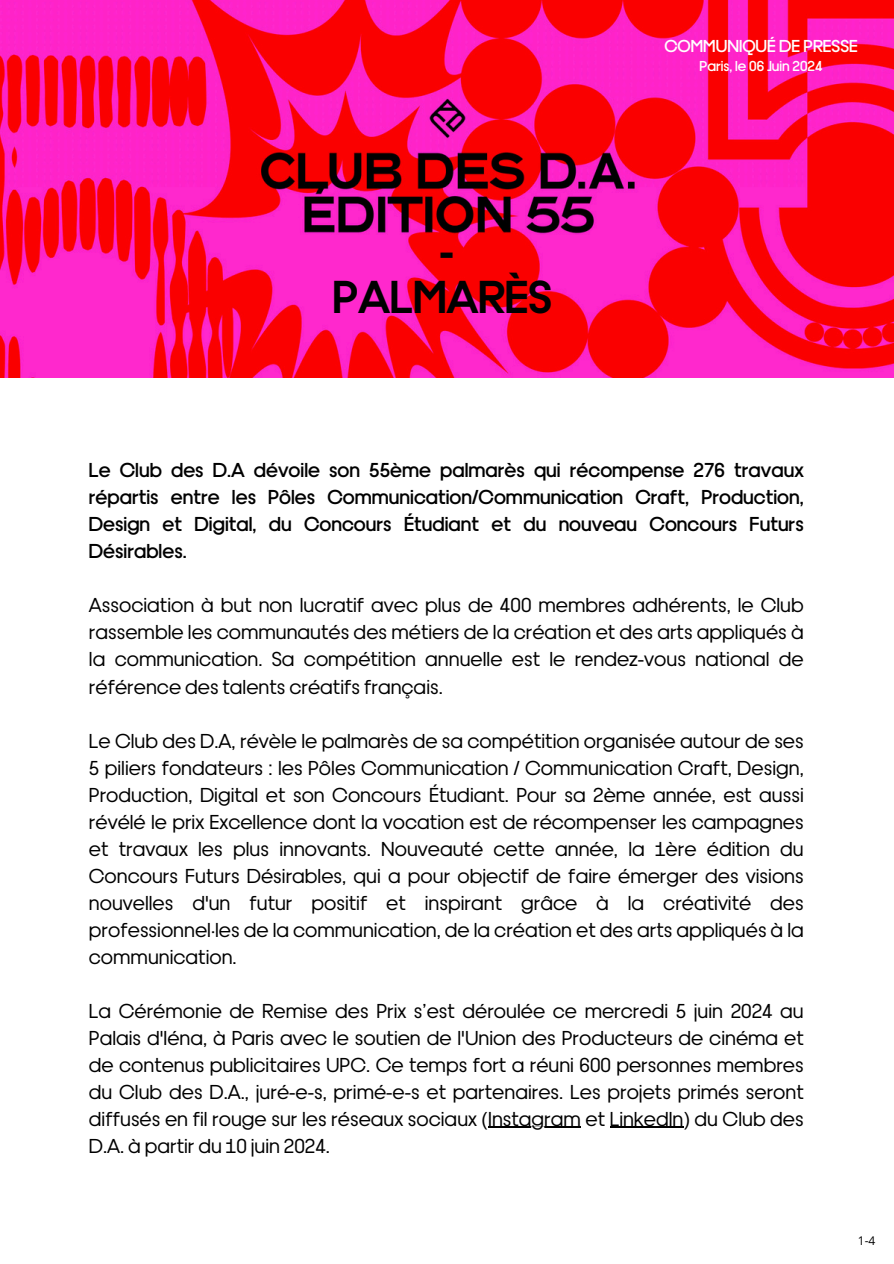
<style>
.page{position:relative;width:894px;height:1264px;background:#fff}
.page>*{position:absolute;margin:0;border:0;box-sizing:border-box;transform-origin:0 0}
.t1{font:700 48px/46.2px "Dr";color:#000;text-align:center}
.t2{font:21px/27px "Dr";color:#000;text-align:justify}
.t3{font:500 21px/27px "Dr";color:#000;text-align:justify}
.t4{font:500 18px "Dr";color:#fff}
.t5{font:500 15px "Dr";color:#fff}
.t6{font:12px "Open Sans";color:#000}
</style>
<div class="page">
<img style="left:0;top:0;width:893px;height:377px">
<hr style="left:488px;top:1126px;width:92px;height:1px;background:#000">
<hr style="left:609px;top:1126px;width:74px;height:1px;background:#000">
<h3 class="t4" style="left:664px;top:34px;width:195px">COMMUNIQUÉ DE PRESSE</h3>
<p class="t1" style="left:333px;top:224px;width:220px">-<br>PALMARÈS</p>
<p class="t5" style="left:699px;top:56px;width:124px">Paris, le 06 Juin 2024</p>
<h4 class="t3" style="left:89px;top:455px;width:716px">Le Club des D.A dévoile son 55ème palmarès qui récompense 276 travaux répartis entre les Pôles Communication/Communication Craft, Production, Design et Digital, du Concours Étudiant et du nouveau Concours Futurs Désirables.</h4>
<h5 class="t2" style="left:89px;top:590px;width:716px;text-align:left">Association à but non lucratif avec plus de 400 membres adhérents, le Club rassemble les communautés des métiers de la création et des arts appliqués à la communication. Sa compétition annuelle est le rendez-vous national de référence des talents créatifs français.</h5>
<h1 class="t2" style="left:89px;top:725px;width:716px">Le Club des D.A, révèle le palmarès de sa compétition organisée autour de ses 5 piliers fondateurs : les Pôles Communication / Communication Craft, Design, Production, Digital et son Concours Étudiant. Pour sa 2ème année, est aussi révélé le prix Excellence dont la vocation est de récompenser les campagnes et travaux les plus innovants. Nouveauté cette année, la 1ère édition du Concours Futurs Désirables, qui a pour objectif de faire émerger des visions nouvelles d'un futur positif et inspirant grâce à la créativité des professionnel·les de la communication, de la création et des arts appliqués à la communication.</h1>
<h2 class="t2" style="left:89px;top:995px;width:716px">La Cérémonie de Remise des Prix s’est déroulée ce mercredi 5 juin 2024 au Palais d'Iéna, à Paris avec le soutien de l'Union des Producteurs de cinéma et de contenus publicitaires UPC. Ce temps fort a réuni 600 personnes membres du Club des D.A., juré-e-s, primé-e-s et partenaires. Les projets primés seront diffusés en fil rouge sur les réseaux sociaux (Instagram et LinkedIn) du Club des</h2>
<h3 class="t2" style="left:89px;top:1130px;width:242px">D.A. à partir du 10 juin 2024.</h3>
<h3 class="t6" style="left:857px;top:1231px;width:19px">1-4</h3>
</div>
